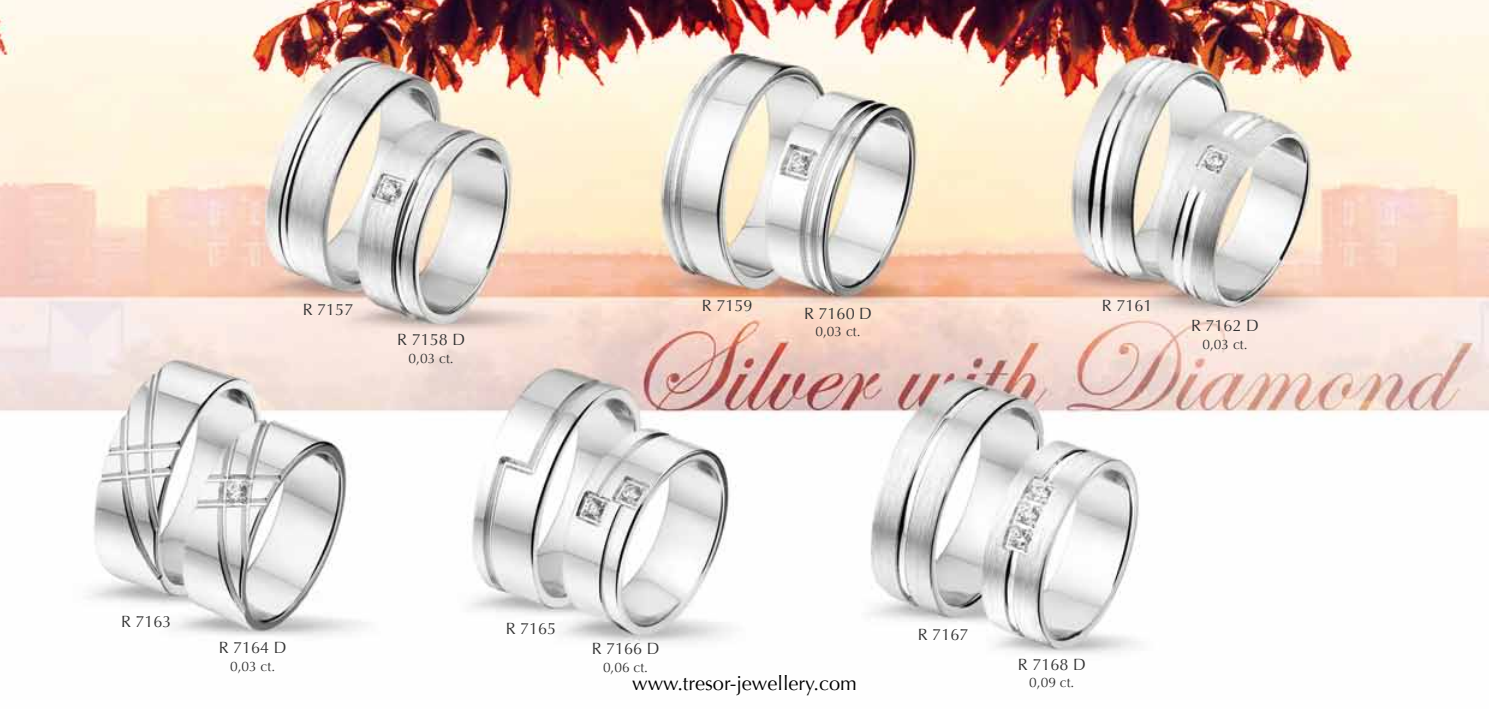
<style>
.page{position:relative;width:1489px;height:709px;background:#fff}
.page>*{position:absolute;margin:0;border:0;box-sizing:border-box;transform-origin:0 0}
.t1{font:20px "Optima";color:#000}
.t2{font:16.25px "Optima";color:#333}
.t3{font:13.75px "Optima";color:#333}
</style>
<div class="page">
<img style="left:0;top:0;width:1488px;height:654px">
<p class="t2" style="left:303px;top:300px;width:52px">R 7157</p>
<p class="t2" style="left:397px;top:330px;width:69px">R 7158 D</p>
<p class="t3" style="left:408px;top:350px;width:47px">0,03 ct.</p>
<p class="t2" style="left:702px;top:296px;width:52px">R 7159</p>
<p class="t2" style="left:804px;top:304px;width:69px">R 7160 D</p>
<p class="t3" style="left:815px;top:323px;width:47px">0,03 ct.</p>
<p class="t2" style="left:1101px;top:296px;width:52px">R 7161</p>
<p class="t2" style="left:1190px;top:316px;width:69px">R 7162 D</p>
<p class="t3" style="left:1202px;top:336px;width:47px">0,03 ct.</p>
<p class="t2" style="left:121px;top:612px;width:52px">R 7163</p>
<p class="t2" style="left:219px;top:638px;width:69px">R 7164 D</p>
<p class="t3" style="left:230px;top:658px;width:47px">0,03 ct.</p>
<p class="t2" style="left:505px;top:619px;width:52px">R 7165</p>
<p class="t2" style="left:591px;top:639px;width:69px">R 7166 D</p>
<p class="t3" style="left:603px;top:659px;width:47px">0,06 ct.</p>
<p class="t1" style="left:632px;top:671px;width:226px">www.tresor-jewellery.com</p>
<p class="t2" style="left:917px;top:624px;width:52px">R 7167</p>
<p class="t2" style="left:1017px;top:654px;width:69px">R 7168 D</p>
<p class="t3" style="left:1029px;top:674px;width:47px">0,09 ct.</p>
</div>
